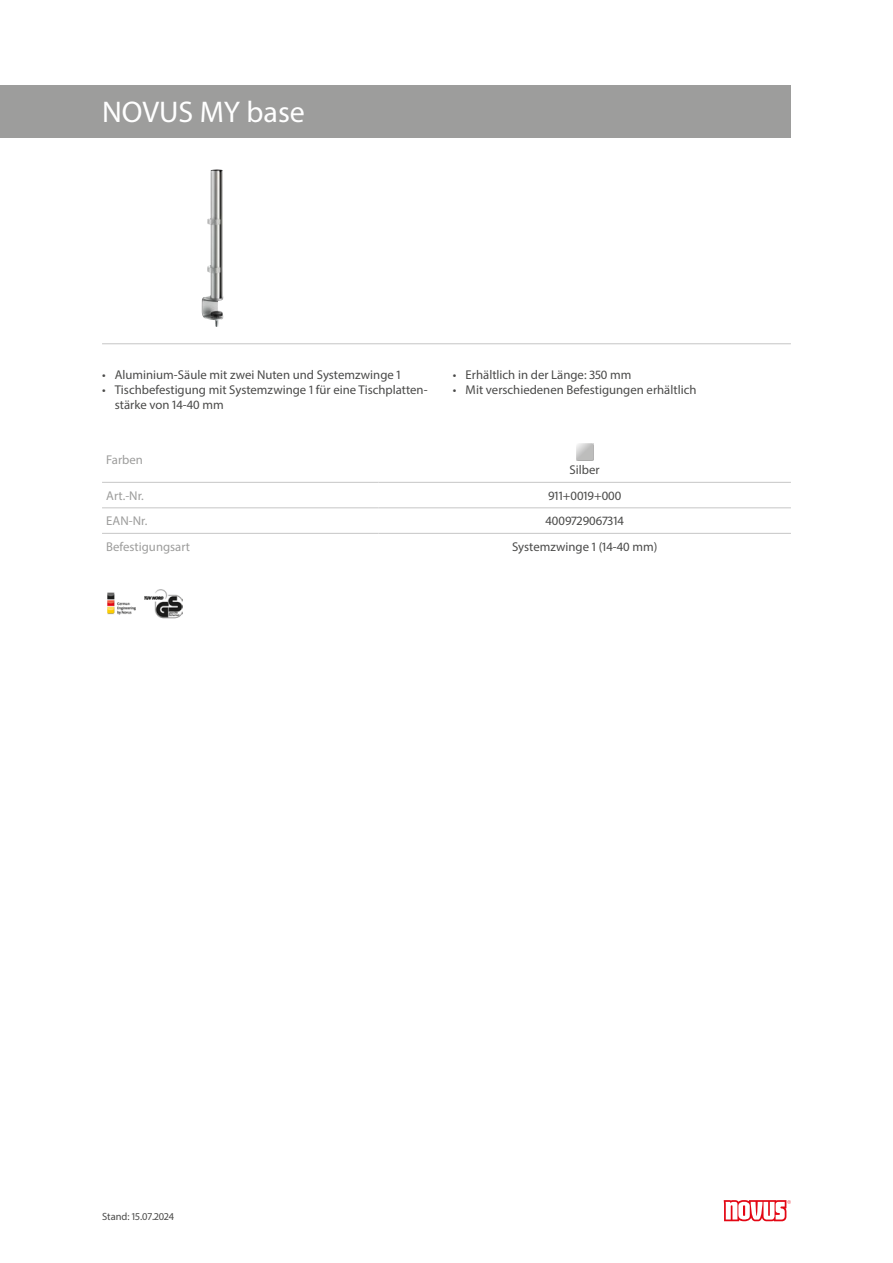
<style>
.page{position:relative;width:893px;height:1263px;background:#fff}
.page>*{position:absolute;margin:0;border:0;box-sizing:border-box;transform-origin:0 0}
.Produktname{font:30px "Myriad Pro";color:#fff}
.Produkttabelle_Zentr{font:12.75px/15.3px "Myriad Pro";color:#4a4a49}
.Produkttabelle_Links{font:12.75px "Myriad Pro";color:#9d9d9c}
.Farbildtext{font:12.75px "Myriad Pro";color:#4a4a49}
.t1{font:10.5px "Myriad Pro";color:#4a4a49}
</style>
<div class="page">
<img style="left:202px;top:169px;width:22px;height:158px">
<hr style="left:102px;top:343px;width:689px;height:1px;background:#c6c6c6">
<img style="left:107px;top:592px;width:29px;height:23px">
<img style="left:145px;top:589px;width:38px;height:30px">
<svg style="left:724px;top:1200px;width:67px;height:21px"></svg>
<div style="left:0;top:85px;width:791px;height:53px;background:#9d9d9c"></div>
<hr style="left:102px;top:482px;width:276px;height:1px;background:#c6c6c6">
<hr style="left:378px;top:482px;width:413px;height:1px;background:#c6c6c6">
<hr style="left:102px;top:507px;width:276px;height:1px;background:#c6c6c6">
<hr style="left:378px;top:507px;width:413px;height:1px;background:#c6c6c6">
<hr style="left:102px;top:533px;width:276px;height:1px;background:#c6c6c6">
<hr style="left:378px;top:533px;width:413px;height:1px;background:#c6c6c6">
<img style="left:576px;top:444px;width:17px;height:17px">
<p class="Produktname" style="left:102px;top:94px;width:204px">NOVUS MY base</p>
<p class="Produkttabelle_Zentr" style="left:102px;top:367px;width:300px">• Aluminium-Säule mit zwei Nuten und Systemzwinge 1</p>
<p class="Produkttabelle_Zentr" style="left:115px;top:382px;width:314px;text-indent:-13px">• Tischbefestigung mit Systemzwinge 1 für eine Tischplatten&shy;stärke von 14-40 mm</p>
<p class="Produkttabelle_Links" style="left:106px;top:451px;width:38px">Farben</p>
<p class="Produkttabelle_Zentr" style="left:453px;top:367px;width:180px">• Erhältlich in der Länge: 350 mm</p>
<p class="Produkttabelle_Zentr" style="left:453px;top:382px;width:245px">• Mit verschiedenen Befestigungen erhältlich</p>
<p class="Farbildtext" style="left:570px;top:462px;width:32px">Silber</p>
<p class="Produkttabelle_Links" style="left:106px;top:488px;width:39px">Art.-Nr.</p>
<p class="Produkttabelle_Zentr" style="left:548px;top:488px;width:75px">911+0019+000</p>
<p class="Produkttabelle_Links" style="left:106px;top:513px;width:43px">EAN-Nr.</p>
<p class="Produkttabelle_Zentr" style="left:545px;top:513px;width:80px">4009729067314</p>
<p class="Produkttabelle_Links" style="left:106px;top:539px;width:85px">Befestigungsart</p>
<p class="Produkttabelle_Zentr" style="left:512px;top:539px;width:147px">Systemzwinge 1 (14-40 mm)</p>
<p class="t1" style="left:102px;top:1210px;width:73px">Stand: 15.07.2024</p>
</div>
